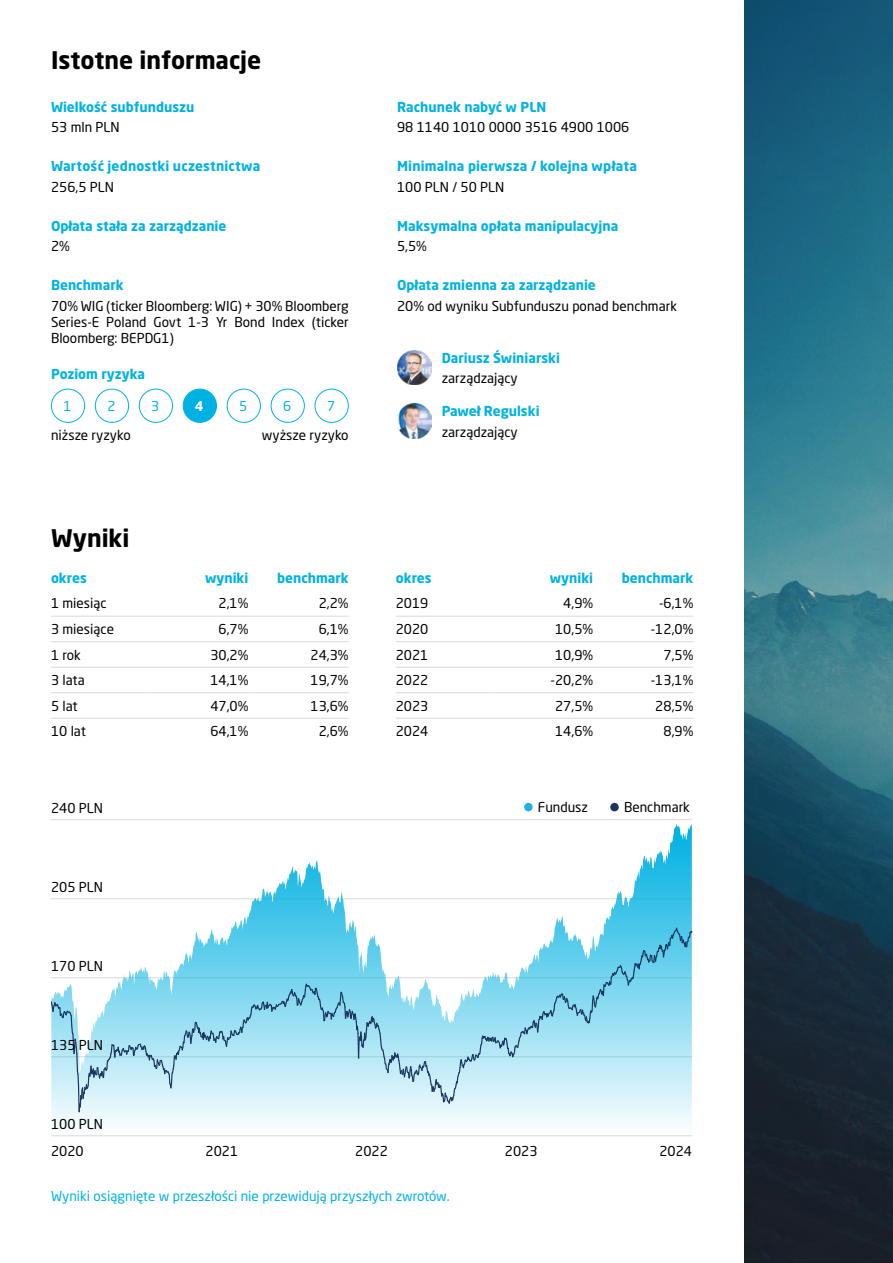
<style>
.page{position:relative;width:893px;height:1263px;background:#fff}
.page>*{position:absolute;margin:0;border:0;box-sizing:border-box;transform-origin:0 0}
.t1{font:700 24px "Neo Sans Pro";letter-spacing:-.005em;color:#000}
.t2{font:13.5px/16.2px "Neo Sans Pro";color:#000;text-align:justify}
.t3{font:700 13.5px "Neo Sans Pro";color:#00b2e3}
.t4{font:13.5px "Neo Sans Pro";color:#00b2e3}
.t5{font:700 13.5px "Neo Sans Pro";color:#fff}
</style>
<div class="page">
<img style="left:744px;top:0;width:149px;height:1263px">
<div style="left:51px;top:389px;width:34px;height:34px;border:1px solid #00b2e3;border-radius:50%"></div>
<div style="left:95px;top:389px;width:34px;height:34px;border:1px solid #00b2e3;border-radius:50%"></div>
<div style="left:139px;top:389px;width:34px;height:34px;border:1px solid #00b2e3;border-radius:50%"></div>
<div style="left:183px;top:389px;width:33px;height:33px;background:#00b2e3;border-radius:50%"></div>
<div style="left:183px;top:389px;width:34px;height:34px;border:1px solid #00b2e3;border-radius:50%"></div>
<div style="left:227px;top:389px;width:34px;height:34px;border:1px solid #00b2e3;border-radius:50%"></div>
<div style="left:271px;top:389px;width:34px;height:34px;border:1px solid #00b2e3;border-radius:50%"></div>
<div style="left:315px;top:389px;width:34px;height:34px;border:1px solid #00b2e3;border-radius:50%"></div>
<hr style="left:51px;top:1135px;width:641px;height:1px;background:#dadada">
<hr style="left:51px;top:898px;width:641px;height:1px;background:#dadada">
<hr style="left:51px;top:819px;width:641px;height:1px;background:#dadada">
<svg style="left:51px;top:888px;width:226px;height:236px"></svg>
<svg style="left:51px;top:927px;width:641px;height:186px"></svg>
<div style="left:524px;top:803px;width:9px;height:8px;background:#21b0e3;border-radius:50%"></div>
<div style="left:610px;top:803px;width:9px;height:8px;background:#1c355e;border-radius:50%"></div>
<hr style="left:51px;top:616px;width:99px;height:1px;background:#dadada">
<hr style="left:150px;top:616px;width:98px;height:1px;background:#dadada">
<hr style="left:248px;top:616px;width:101px;height:1px;background:#dadada">
<hr style="left:51px;top:641px;width:99px;height:1px;background:#dadada">
<hr style="left:150px;top:641px;width:98px;height:1px;background:#dadada">
<hr style="left:248px;top:641px;width:101px;height:1px;background:#dadada">
<hr style="left:51px;top:667px;width:99px;height:1px;background:#dadada">
<hr style="left:150px;top:667px;width:98px;height:1px;background:#dadada">
<hr style="left:248px;top:667px;width:101px;height:1px;background:#dadada">
<hr style="left:51px;top:692px;width:99px;height:1px;background:#dadada">
<hr style="left:150px;top:692px;width:98px;height:1px;background:#dadada">
<hr style="left:248px;top:692px;width:101px;height:1px;background:#dadada">
<hr style="left:51px;top:718px;width:99px;height:1px;background:#dadada">
<hr style="left:150px;top:718px;width:98px;height:1px;background:#dadada">
<hr style="left:248px;top:718px;width:101px;height:1px;background:#dadada">
<hr style="left:396px;top:616px;width:98px;height:1px;background:#dadada">
<hr style="left:494px;top:616px;width:99px;height:1px;background:#dadada">
<hr style="left:593px;top:616px;width:100px;height:1px;background:#dadada">
<hr style="left:396px;top:641px;width:98px;height:1px;background:#dadada">
<hr style="left:494px;top:641px;width:99px;height:1px;background:#dadada">
<hr style="left:593px;top:641px;width:100px;height:1px;background:#dadada">
<hr style="left:396px;top:667px;width:98px;height:1px;background:#dadada">
<hr style="left:494px;top:667px;width:99px;height:1px;background:#dadada">
<hr style="left:593px;top:667px;width:100px;height:1px;background:#dadada">
<hr style="left:396px;top:692px;width:98px;height:1px;background:#dadada">
<hr style="left:494px;top:692px;width:99px;height:1px;background:#dadada">
<hr style="left:593px;top:692px;width:100px;height:1px;background:#dadada">
<hr style="left:396px;top:718px;width:98px;height:1px;background:#dadada">
<hr style="left:494px;top:718px;width:99px;height:1px;background:#dadada">
<hr style="left:593px;top:718px;width:100px;height:1px;background:#dadada">
<img style="left:397px;top:404px;width:34px;height:34px">
<img style="left:397px;top:351px;width:34px;height:34px">
<h1 class="t1" style="left:51px;top:45px;width:212px">Istotne informacje</h1>
<p class="t3" style="left:51px;top:98px;width:145px">Wielkość subfunduszu</p>
<p class="t2" style="left:51px;top:119px;width:70px">53 mln PLN</p>
<p class="t3" style="left:51px;top:158px;width:211px">Wartość jednostki uczestnictwa</p>
<p class="t2" style="left:51px;top:179px;width:65px">256,5 PLN</p>
<p class="t3" style="left:51px;top:217px;width:177px">Opłata stała za zarządzanie</p>
<p class="t2" style="left:51px;top:238px;width:20px">2%</p>
<p class="t3" style="left:51px;top:277px;width:74px">Benchmark</p>
<p class="t2" style="left:51px;top:298px;width:299px">70% WIG (ticker Bloomberg: WIG) + 30% Bloomberg Series-E Poland Govt 1-3 Yr Bond Index (ticker Bloomberg: BEPDG1)</p>
<p class="t3" style="left:51px;top:365px;width:96px">Poziom ryzyka</p>
<p class="t4" style="left:63px;top:398px;width:10px">1</p>
<p class="t4" style="left:107px;top:398px;width:10px">2</p>
<p class="t4" style="left:151px;top:398px;width:10px">3</p>
<p class="t5" style="left:195px;top:397px;width:10px">4</p>
<p class="t4" style="left:239px;top:398px;width:10px">5</p>
<p class="t4" style="left:283px;top:398px;width:10px">6</p>
<p class="t4" style="left:327px;top:398px;width:10px">7</p>
<p class="t2" style="left:51px;top:427px;width:81px">niższe ryzyko</p>
<p class="t2" style="left:262px;top:427px;width:88px">wyższe ryzyko</p>
<h1 class="t1" style="left:51px;top:523px;width:80px">Wyniki</h1>
<p class="t3" style="left:51px;top:569px;width:37px">okres</p>
<p class="t3" style="left:205px;top:569px;width:45px">wyniki</p>
<p class="t3" style="left:277px;top:569px;width:73px">benchmark</p>
<p class="t2" style="left:51px;top:595px;width:57px">1 miesiąc</p>
<p class="t2" style="left:219px;top:595px;width:31px">2,1%</p>
<p class="t2" style="left:319px;top:595px;width:31px">2,2%</p>
<p class="t2" style="left:51px;top:621px;width:65px">3 miesiące</p>
<p class="t2" style="left:219px;top:621px;width:31px">6,7%</p>
<p class="t2" style="left:319px;top:621px;width:31px">6,1%</p>
<p class="t2" style="left:51px;top:646px;width:31px">1 rok</p>
<p class="t2" style="left:210px;top:646px;width:40px">30,2%</p>
<p class="t2" style="left:311px;top:646px;width:40px">24,3%</p>
<p class="t2" style="left:51px;top:672px;width:35px">3 lata</p>
<p class="t2" style="left:210px;top:672px;width:40px">14,1%</p>
<p class="t2" style="left:311px;top:672px;width:40px">19,7%</p>
<p class="t2" style="left:51px;top:697px;width:28px">5 lat</p>
<p class="t2" style="left:210px;top:697px;width:40px">47,0%</p>
<p class="t2" style="left:311px;top:697px;width:40px">13,6%</p>
<p class="t2" style="left:51px;top:723px;width:36px">10 lat</p>
<p class="t2" style="left:210px;top:723px;width:40px">64,1%</p>
<p class="t2" style="left:319px;top:723px;width:31px">2,6%</p>
<p class="t3" style="left:397px;top:98px;width:151px">Rachunek nabyć w PLN</p>
<p class="t2" style="left:397px;top:119px;width:234px">98 1140 1010 0000 3516 4900 1006</p>
<p class="t3" style="left:397px;top:158px;width:242px">Minimalna pierwsza / kolejna wpłata</p>
<p class="t2" style="left:397px;top:179px;width:109px">100 PLN / 50 PLN</p>
<p class="t3" style="left:397px;top:217px;width:223px">Maksymalna opłata manipulacyjna</p>
<p class="t2" style="left:397px;top:238px;width:31px">5,5%</p>
<p class="t3" style="left:397px;top:277px;width:200px">Opłata zmienna za zarządzanie</p>
<p class="t2" style="left:397px;top:298px;width:281px">20% od wyniku Subfunduszu ponad benchmark</p>
<p class="t3" style="left:442px;top:349px;width:120px">Dariusz Świniarski</p>
<p class="t2" style="left:442px;top:370px;width:78px">zarządzający</p>
<p class="t3" style="left:442px;top:402px;width:99px">Paweł Regulski</p>
<p class="t2" style="left:442px;top:423px;width:78px">zarządzający</p>
<p class="t3" style="left:396px;top:569px;width:37px">okres</p>
<p class="t3" style="left:550px;top:569px;width:45px">wyniki</p>
<p class="t3" style="left:622px;top:569px;width:73px">benchmark</p>
<p class="t2" style="left:396px;top:595px;width:34px">2019</p>
<p class="t2" style="left:563px;top:595px;width:31px">4,9%</p>
<p class="t2" style="left:659px;top:595px;width:36px">-6,1%</p>
<p class="t2" style="left:396px;top:621px;width:34px">2020</p>
<p class="t2" style="left:555px;top:621px;width:40px">10,5%</p>
<p class="t2" style="left:651px;top:621px;width:44px">-12,0%</p>
<p class="t2" style="left:396px;top:646px;width:34px">2021</p>
<p class="t2" style="left:555px;top:646px;width:40px">10,9%</p>
<p class="t2" style="left:663px;top:646px;width:31px">7,5%</p>
<p class="t2" style="left:396px;top:672px;width:34px">2022</p>
<p class="t2" style="left:551px;top:672px;width:44px">-20,2%</p>
<p class="t2" style="left:651px;top:672px;width:44px">-13,1%</p>
<p class="t2" style="left:396px;top:697px;width:34px">2023</p>
<p class="t2" style="left:555px;top:697px;width:40px">27,5%</p>
<p class="t2" style="left:655px;top:697px;width:40px">28,5%</p>
<p class="t2" style="left:396px;top:723px;width:34px">2024</p>
<p class="t2" style="left:555px;top:723px;width:40px">14,6%</p>
<p class="t2" style="left:663px;top:723px;width:31px">8,9%</p>
<p class="t2" style="left:51px;top:799px;width:53px">240 PLN</p>
<p class="t2" style="left:538px;top:799px;width:52px">Fundusz</p>
<p class="t2" style="left:624px;top:799px;width:67px">Benchmark</p>
<p class="t2" style="left:51px;top:878px;width:53px">205 PLN</p>
<p class="t2" style="left:51px;top:957px;width:53px">170 PLN</p>
<p class="t2" style="left:51px;top:1036px;width:53px">135 PLN</p>
<p class="t2" style="left:51px;top:1110px;width:53px;line-height:27.6px">100 PLN<br>2020</p>
<p class="t2" style="left:206px;top:1143px;width:34px">2021</p>
<p class="t2" style="left:355px;top:1143px;width:34px">2022</p>
<p class="t2" style="left:505px;top:1143px;width:34px">2023</p>
<p class="t2" style="left:659px;top:1143px;width:34px">2024</p>
<p class="t4" style="left:51px;top:1188px;width:400px">Wyniki osiągnięte w przeszłości nie przewidują przyszłych zwrotów.</p>
</div>
